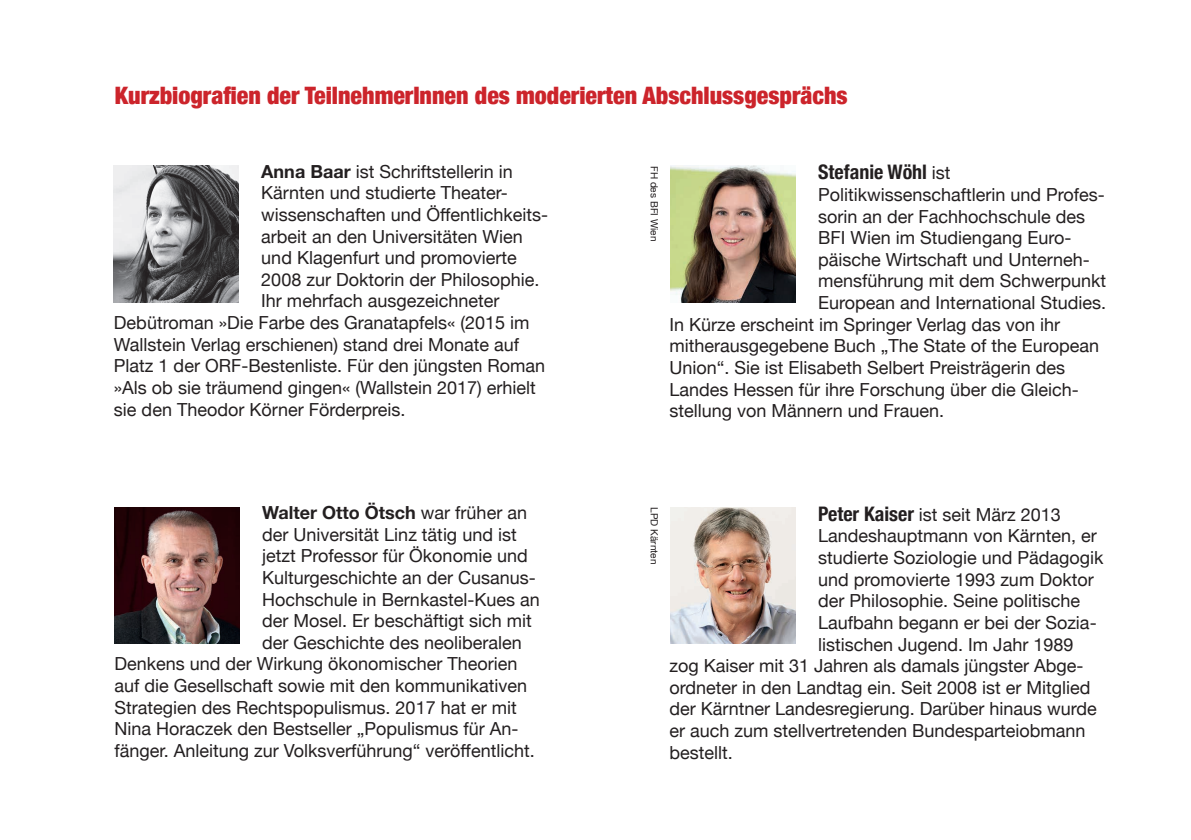
<style>
.page{position:relative;width:1191px;height:840px;background:#fff}
.page>*{position:absolute;margin:0;border:0;box-sizing:border-box;transform-origin:0 0}
.t1{font:900 condensed 24px "Helvetica Neue";color:#cc242b}
.t2{font:700 condensed 20px "Helvetica Neue";color:#231f20}
.t3{font:18px "Helvetica Neue";color:#231f20}
.t4{font:700 18px "Helvetica Neue";color:#231f20}
.t5{font:10px "Helvetica Neue";color:#231f20}
.s1{font-weight:700}
.s2{font-weight:400}
.s3{font-weight:400;font-stretch:normal;font-size:18px}
.s4{font-weight:700;font-stretch:condensed;font-size:20px}
</style>
<div class="page">
<img style="left:671px;top:166px;width:124px;height:136px">
<img style="left:114px;top:166px;width:125px;height:136px">
<img style="left:671px;top:507px;width:124px;height:136px">
<img style="left:115px;top:507px;width:124px;height:136px">
<h1 class="t1" style="left:115px;top:76px;width:734px">Kurzbiografien der TeilnehmerInnen des moderierten Abschlussgesprächs</h1>
<p class="t3" style="left:261px;top:158px;width:253px"><span class="s1">Anna Baar</span> ist Schriftstellerin in</p>
<p class="t3" style="left:261px;top:180px;width:246px">Kärnten und studierte Theater-</p>
<p class="t3" style="left:261px;top:201px;width:288px">wissenschaften und Öffentlichkeits-</p>
<p class="t3" style="left:261px;top:223px;width:263px">arbeit an den Universitäten Wien</p>
<p class="t3" style="left:261px;top:245px;width:257px">und Klagenfurt und promovierte</p>
<p class="t3" style="left:261px;top:266px;width:280px">2008 zur Doktorin der Philosophie.</p>
<p class="t3" style="left:261px;top:288px;width:240px">Ihr mehrfach ausgezeichneter</p>
<p class="t3" style="left:114px;top:309px;width:417px">Debütroman »Die Farbe des Granatapfels« (2015 im</p>
<p class="t3" style="left:114px;top:331px;width:407px">Wallstein Verlag erschienen) stand drei Monate auf</p>
<p class="t3" style="left:114px;top:353px;width:433px">Platz 1 der ORF-Bestenliste. Für den jüngsten Roman</p>
<p class="t3" style="left:114px;top:374px;width:423px">»Als ob sie träumend gingen« (Wallstein 2017) erhielt</p>
<p class="t3" style="left:114px;top:396px;width:293px">sie den Theodor Körner Förderpreis.</p>
<p class="t4" style="left:262px;top:498px;width:266px">Walter Otto Ötsch <span class="s2">war früher an</span></p>
<p class="t3" style="left:262px;top:521px;width:256px">der Universität Linz tätig und ist</p>
<p class="t3" style="left:262px;top:542px;width:267px">jetzt Professor für Ökonomie und</p>
<p class="t3" style="left:262px;top:564px;width:275px">Kulturgeschichte an der Cusanus-</p>
<p class="t3" style="left:262px;top:586px;width:279px">Hochschule in Bernkastel-Kues an</p>
<p class="t3" style="left:262px;top:607px;width:271px">der Mosel. Er beschäftigt sich mit</p>
<p class="t3" style="left:262px;top:629px;width:261px">der Geschichte des neoliberalen</p>
<p class="t3" style="left:114px;top:650px;width:404px">Denkens und der Wirkung ökonomischer Theorien</p>
<p class="t3" style="left:114px;top:672px;width:414px">auf die Gesellschaft sowie mit den kommunikativen</p>
<p class="t3" style="left:114px;top:694px;width:404px">Strategien des Rechtspopulismus. 2017 hat er mit</p>
<p class="t3" style="left:114px;top:715px;width:404px">Nina Horaczek den Bestseller „Populismus für An-</p>
<p class="t3" style="left:114px;top:737px;width:422px">fänger. Anleitung zur Volksverführung“ veröffentlicht.</p>
<p class="t5" style="left:661px;top:166px;width:77px;rotate:90deg">FH des BFI Wien</p>
<p class="t2" style="left:818px;top:155px;width:134px">Stefanie Wöhl <span class="s3">ist</span></p>
<p class="t3" style="left:818px;top:181px;width:288px">Politikwissenschaftlerin und Profes-</p>
<p class="t3" style="left:818px;top:203px;width:268px">sorin an der Fachhochschule des</p>
<p class="t3" style="left:818px;top:225px;width:255px">BFI Wien im Studiengang Euro-</p>
<p class="t3" style="left:818px;top:246px;width:273px">päische Wirtschaft und Unterneh-</p>
<p class="t3" style="left:818px;top:268px;width:289px">mensführung mit dem Schwerpunkt</p>
<p class="t3" style="left:818px;top:289px;width:289px">European and International Studies.</p>
<p class="t3" style="left:669px;top:311px;width:392px">In Kürze erscheint im Springer Verlag das von ihr</p>
<p class="t3" style="left:669px;top:333px;width:431px">mitherausgegebene Buch „The State of the European</p>
<p class="t3" style="left:669px;top:354px;width:397px">Union“. Sie ist Elisabeth Selbert Preisträgerin des</p>
<p class="t3" style="left:669px;top:376px;width:411px">Landes Hessen für ihre Forschung über die Gleich-</p>
<p class="t3" style="left:669px;top:397px;width:276px">stellung von Männern und Frauen.</p>
<p class="t5" style="left:661px;top:507px;width:59px;rotate:90deg">LPD Kärnten</p>
<p class="t3" style="left:818px;top:501px;width:244px"><span class="s4">Peter Kaiser</span> ist seit März 2013</p>
<p class="t3" style="left:818px;top:522px;width:280px">Landeshauptmann von Kärnten, er</p>
<p class="t3" style="left:818px;top:544px;width:287px">studierte Soziologie und Pädagogik</p>
<p class="t3" style="left:818px;top:566px;width:277px">und promovierte 1993 zum Doktor</p>
<p class="t3" style="left:818px;top:587px;width:264px">der Philosophie. Seine politische</p>
<p class="t3" style="left:818px;top:609px;width:278px">Laufbahn begann er bei der Sozia-</p>
<p class="t3" style="left:818px;top:630px;width:257px">listischen Jugend. Im Jahr 1989</p>
<p class="t3" style="left:669px;top:652px;width:416px">zog Kaiser mit 31 Jahren als damals jüngster Abge-</p>
<p class="t3" style="left:669px;top:674px;width:423px">ordneter in den Landtag ein. Seit 2008 ist er Mitglied</p>
<p class="t3" style="left:669px;top:695px;width:429px">der Kärntner Landesregierung. Darüber hinaus wurde</p>
<p class="t3" style="left:669px;top:717px;width:418px">er auch zum stellvertretenden Bundesparteiobmann</p>
<p class="t3" style="left:669px;top:738px;width:65px">bestellt.</p>
</div>
